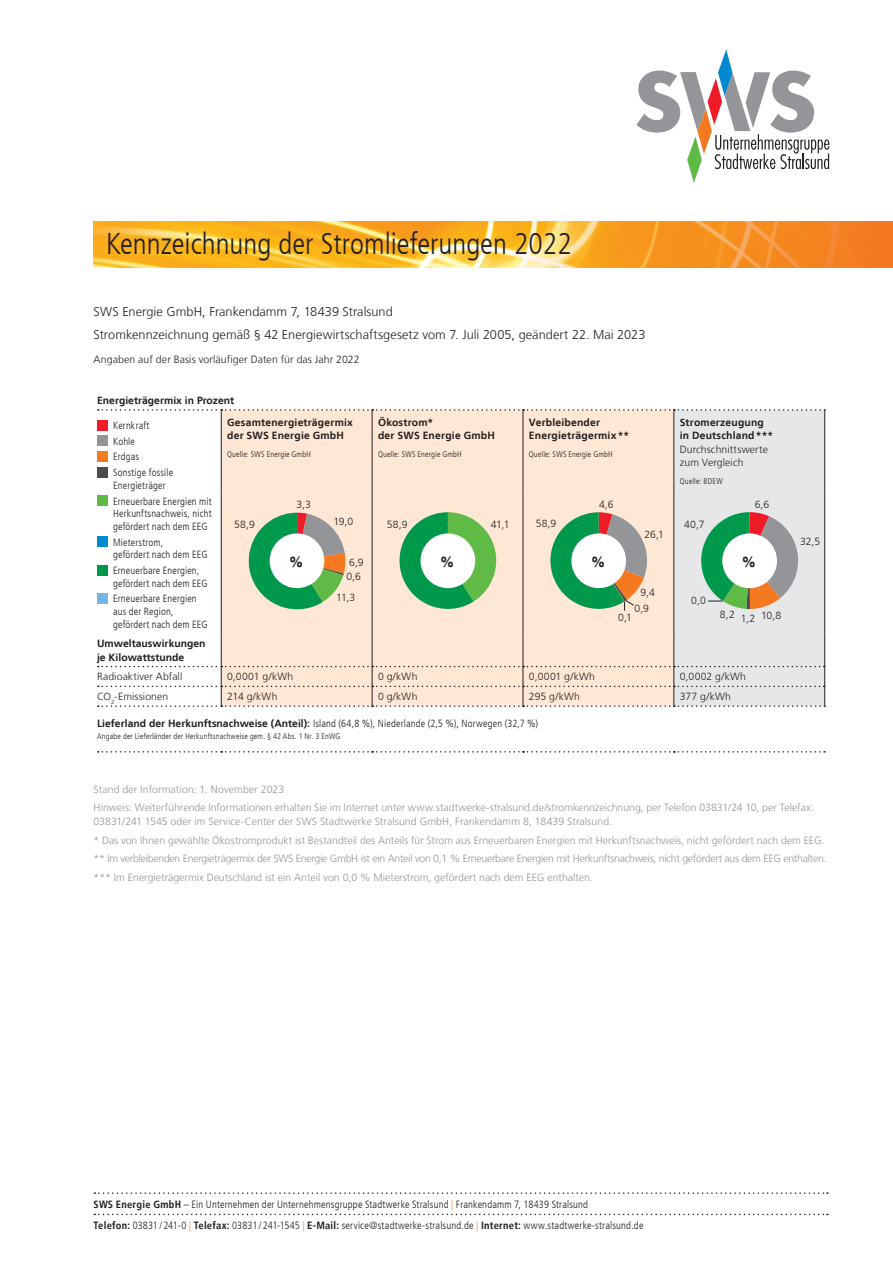
<style>
.page{position:relative;width:893px;height:1263px;background:#fff}
.page>*{position:absolute;margin:0;border:0;box-sizing:border-box;transform-origin:0 0}
.Kapitel{font:300 condensed 30px "Frutiger LT";color:#231f20}
.t1{font:700 14.85px "Frutiger LT";color:#231f20}
.Haupttext{font:300 12.75px "Frutiger LT";letter-spacing:.005em;color:#231f20}
.Kleingedrucktes{font:300 10.5px/14.2px "Frutiger LT";color:#939598}
.t2{font:300 condensed 10.5px/21.3px "Frutiger LT";letter-spacing:.015em;color:#231f20}
.Kleingedrucktes-2{font:300 10.5px "Frutiger LT";letter-spacing:-.025em;color:#939598}
.Haupttext-2{font:300 10.5px "Frutiger LT";letter-spacing:.01em;color:#231f20}
.t3{font:300 condensed 10.35px/12.6px "Frutiger LT";letter-spacing:.015em;color:#231f20}
.t4{font:700 10.35px/13.4px "Frutiger LT";letter-spacing:.015em;color:#231f20}
.t5{font:300 10.35px/13.5px "Frutiger LT";letter-spacing:.015em;color:#231f20}
.t6{font:300 condensed 8.1px "Frutiger LT";letter-spacing:.02em;color:#231f20}
.s1{font-weight:300}
.s2{font-weight:700;font-stretch:normal}
.s3{font-weight:700}
.s4{color:#f47921}
</style>
<div class="page">
<svg style="left:636px;top:49px;width:193px;height:134px"></svg>
<svg style="left:94px;top:1192px;width:734px;height:2px"></svg>
<svg style="left:94px;top:1214px;width:734px;height:1px"></svg>
<img style="left:94px;top:221px;width:799px;height:47px">
<svg style="left:98px;top:751px;width:727px;height:1px"></svg>
<div style="left:97px;top:420px;width:11px;height:10px;background:#ee1c28"></div>
<div style="left:97px;top:436px;width:11px;height:10px;background:#939598"></div>
<div style="left:97px;top:451px;width:11px;height:11px;background:#f47921"></div>
<div style="left:97px;top:467px;width:11px;height:11px;background:#4b4c4d"></div>
<div style="left:97px;top:495px;width:11px;height:11px;background:#60bb46"></div>
<div style="left:97px;top:536px;width:11px;height:11px;background:#0089cf"></div>
<div style="left:97px;top:565px;width:11px;height:10px;background:#00984a"></div>
<div style="left:97px;top:593px;width:11px;height:11px;background:#77b6e4"></div>
<svg style="left:98px;top:409px;width:727px;height:298px"></svg>
<p class="Kapitel" style="left:106px;top:227px;width:467px">Kennzeichnung der Stromlieferungen 2022</p>
<p class="Haupttext" style="left:94px;top:304px;width:301px">SWS Energie GmbH, Frankendamm 7, 18439 Stralsund</p>
<p class="Haupttext" style="left:94px;top:328px;width:553px">Stromkennzeichnung gemäß § 42 Energiewirtschaftsgesetz vom 7. Juli 2005, geändert 22. Mai 2023</p>
<p class="Haupttext-2" style="left:94px;top:353px;width:268px">Angaben auf der Basis vorläufiger Daten für das Jahr 2022</p>
<p class="t4" style="left:97px;top:394px;width:139px">Energieträgermix in Prozent</p>
<p class="t3" style="left:113px;top:417px;width:62px;line-height:15.8px">Kernkraft<br>Kohle<br>Erdgas<br>Sonstige fossile</p>
<p class="t3" style="left:113px;top:477px;width:100px;line-height:15.8px">Energieträger<br>Erneuerbare Energien mit</p>
<p class="t3" style="left:113px;top:507px;width:100px">Herkunftsnachweis, nicht gefördert nach dem EEG</p>
<p class="t3" style="left:113px;top:536px;width:96px">Mieterstrom,<br>gefördert nach dem EEG</p>
<p class="t3" style="left:113px;top:564px;width:96px">Erneuerbare Energien, gefördert nach dem EEG</p>
<p class="t3" style="left:113px;top:593px;width:96px">Erneuerbare Energien aus der Region, gefördert nach dem EEG</p>
<p class="t4" style="left:378px;top:416px;width:118px">Ökostrom*<br>der SWS Energie GmbH</p>
<p class="t6" style="left:378px;top:450px;width:85px">Quelle: SWS Energie GmbH</p>
<p class="t4" style="left:529px;top:416px;width:102px">Verbleibender<br>Energieträgermix**</p>
<p class="t6" style="left:529px;top:450px;width:85px">Quelle: SWS Energie GmbH</p>
<p class="t4" style="left:227px;top:416px;width:127px">Gesamtenergieträgermix der SWS Energie GmbH</p>
<p class="t6" style="left:227px;top:450px;width:85px">Quelle: SWS Energie GmbH</p>
<p class="t5" style="left:296px;top:497px;width:16px">3,3</p>
<p class="t5" style="left:599px;top:497px;width:16px">4,6</p>
<p class="t5" style="left:234px;top:517px;width:22px">58,9</p>
<p class="t5" style="left:334px;top:515px;width:21px">19,0</p>
<p class="t5" style="left:346px;top:556px;width:19px">6,9<br>0,6</p>
<p class="t5" style="left:336px;top:591px;width:21px">11,3</p>
<p class="t5" style="left:536px;top:517px;width:22px">58,9</p>
<p class="t5" style="left:387px;top:517px;width:22px">58,9</p>
<p class="t5" style="left:491px;top:517px;width:20px">41,1</p>
<p class="t5" style="left:644px;top:528px;width:21px">26,1</p>
<p class="t1" style="left:289px;top:553px;width:16px">%</p>
<p class="t1" style="left:440px;top:553px;width:16px">%</p>
<p class="t1" style="left:591px;top:553px;width:16px">%</p>
<p class="t5" style="left:634px;top:584px;width:22px;line-height:16.4px;text-align:center">9,4<br>0,9</p>
<p class="t5" style="left:618px;top:611px;width:15px">0,1</p>
<p class="t4" style="left:680px;top:416px;width:95px">Stromerzeugung in Deutschland***<br><span class="s1">Durchschnittswerte zum Vergleich</span></p>
<p class="t6" style="left:680px;top:476px;width:44px">Quelle: BDEW</p>
<p class="t5" style="left:684px;top:517px;width:22px">40,7</p>
<p class="t5" style="left:691px;top:594px;width:16px">0,0</p>
<p class="t5" style="left:755px;top:497px;width:16px">6,6</p>
<p class="t1" style="left:742px;top:553px;width:16px">%</p>
<p class="t5" style="left:720px;top:607px;width:16px">8,2</p>
<p class="t5" style="left:741px;top:611px;width:16px">1,2</p>
<p class="t5" style="left:761px;top:609px;width:22px">10,8</p>
<p class="t4" style="left:97px;top:637px;width:110px">Umweltauswirkungen je Kilowattstunde</p>
<p class="t5" style="left:97px;top:670px;width:87px">Radioaktiver Abfall</p>
<p class="t5" style="left:227px;top:670px;width:68px">0,0001 g/kWh</p>
<p class="t5" style="left:378px;top:670px;width:41px">0 g/kWh</p>
<p class="t5" style="left:529px;top:670px;width:68px">0,0001 g/kWh</p>
<p class="t5" style="left:680px;top:670px;width:68px">0,0002 g/kWh</p>
<p class="t5" style="left:97px;top:690px;width:73px">CO<sub>2</sub>-Emissionen</p>
<p class="t5" style="left:227px;top:690px;width:52px">214 g/kWh</p>
<p class="t5" style="left:378px;top:690px;width:41px">0 g/kWh</p>
<p class="t5" style="left:529px;top:690px;width:53px">295 g/kWh</p>
<p class="t5" style="left:680px;top:690px;width:53px">377 g/kWh</p>
<p class="t3" style="left:97px;top:717px;width:443px"><span class="s2">Lieferland der Herkunftsnachweise (Anteil):</span> Island (64,8 %), Niederlande (2,5 %), Norwegen (32,7 %)</p>
<p class="t6" style="left:97px;top:732px;width:245px">Angabe der Lieferländer der Herkunftsnachweise gem. § 42 Abs. 1 Nr. 3 EnWG</p>
<p class="t5" style="left:800px;top:535px;width:22px">32,5</p>
<p class="Kleingedrucktes" style="left:94px;top:782px;width:192px">Stand der Information: 1. November 2023</p>
<p class="Kleingedrucktes" style="left:94px;top:800px;width:722px">Hinweis: Weiterführende Informationen erhalten Sie im Internet unter www.stadtwerke-stralsund.de/stromkennzeichnung, per Telefon 03831/24 10, per Telefax:<br>03831/241 1545 oder im Service-Center der SWS Stadtwerke Stralsund GmbH, Frankendamm 8, 18439 Stralsund.</p>
<p class="Kleingedrucktes" style="left:94px;top:833px;width:733px">* Das von Ihnen gewählte Ökostromprodukt ist Bestandteil des Anteils für Strom aus Erneuerbaren Energien mit Herkunftsnachweis, nicht gefördert nach dem EEG.</p>
<p class="Kleingedrucktes-2" style="left:94px;top:853px;width:734px">** Im verbleibenden Energieträgermix der SWS Energie GmbH ist ein Anteil von 0,1 % Erneuerbare Energien mit Herkunftsnachweis, nicht gefördert aus dem EEG enthalten.</p>
<p class="Kleingedrucktes" style="left:94px;top:870px;width:501px">*** Im Energieträgermix Deutschland ist ein Anteil von 0,0 % Mieterstrom, gefördert nach dem EEG enthalten.</p>
<p class="t2" style="left:94px;top:1193px;width:551px"><span class="s3">SWS Energie GmbH</span> – Ein Unternehmen der Unternehmensgruppe Stadtwerke Stralsund <span class="s4">|</span> Frankendamm 7, 18439 Stralsund<br><span class="s3">Telefon:</span> 03831/241-0 <span class="s4">|</span> <span class="s3">Telefax:</span> 03831/241-1545 <span class="s4">|</span> <span class="s3">E-Mail:</span> service@stadtwerke-stralsund.de <span class="s4">|</span> <span class="s3">Internet:</span> www.stadtwerke-stralsund.de</p>
</div>
